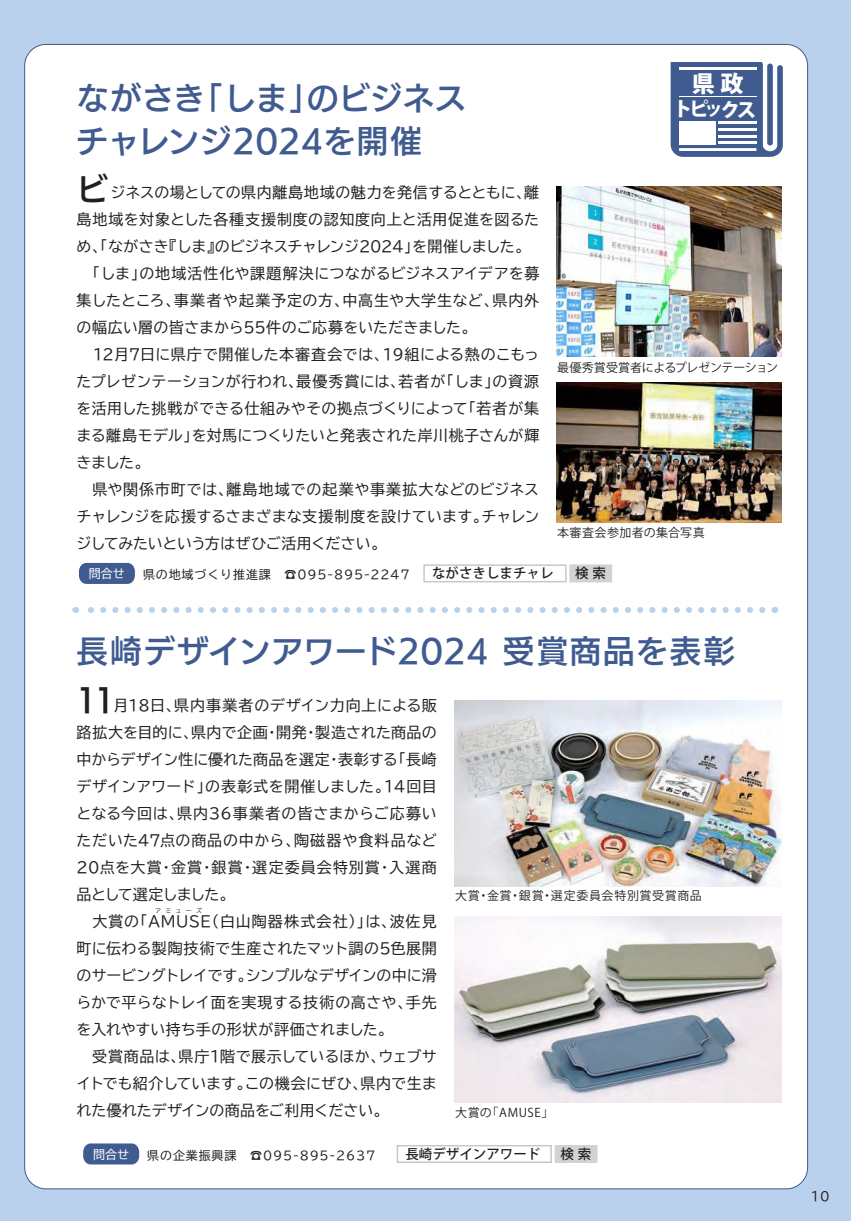
<style>
.page{position:relative;width:851px;height:1221px;background:#fff}
.page>*{position:absolute;margin:0;border:0;box-sizing:border-box;transform-origin:0 0}
.t1{font:31.5px/43.5px "UD Kakugo Large Pr 6 N DB";letter-spacing:.025em;color:#405b90}
.t2{font:31.5px "UD Kakugo Large Pr 6 N DB";color:#231f20}
.t3{font:800 19.5px "Koz Go Pro";color:#fff}
.t4{font:15px/27px "TBUD Go Std";letter-spacing:.015em;color:#231f20}
.t5{font:500 13.5px "Koz Go Pro";color:#231f20}
.t6{font:12.6px "TBUD Go Std";color:#231f20}
.t7{font:12px "TBUD Go Std";letter-spacing:.07em;color:#231f20}
.t8{font:12px "Koz Go Pr 6 N";letter-spacing:.05em;color:#231f20}
.t9{font:12px "Koz Go Pr 6 N";letter-spacing:-.02em;color:#231f20}
.t10{font:12px "Koz Go Pr 6 N";letter-spacing:.025em;color:#231f20}
.t11{font:12px "Koz Go Pr 6 N";letter-spacing:.045em;color:#231f20}
.t12{font:12px "TBUD Go Std";color:#fff}
.t13{font:6px "TBUD Go Std";letter-spacing:.705em;color:#231f20}
.s1{font-family:"Hira Kaku Pro W3"}
</style>
<div class="page">
<div style="left:0;top:0;width:850px;height:1220px;background:#b9d1ec"></div>
<div style="left:25px;top:44px;width:782px;height:1144px;background:#fff;border-radius:21px"></div>
<svg style="left:75px;top:607px;width:687px;height:6px"></svg>
<svg style="left:79px;top:563px;width:56px;height:21px"></svg>
<svg style="left:83px;top:1143px;width:56px;height:21px"></svg>
<img style="left:556px;top:187px;width:225px;height:170px">
<img style="left:556px;top:382px;width:225px;height:140px">
<img style="left:454px;top:916px;width:327px;height:186px">
<img style="left:454px;top:700px;width:327px;height:186px">
<div style="left:396px;top:1144px;width:156px;height:18px;background:#fff;border:2px solid #c7c8ca"></div>
<div style="left:554px;top:1144px;width:43px;height:18px;background:#d1d2d4;border:2px solid #d1d2d4"></div>
<div style="left:423px;top:564px;width:143px;height:18px;background:#fff;border:2px solid #c7c8ca"></div>
<div style="left:569px;top:564px;width:43px;height:18px;background:#d1d2d4;border:2px solid #d1d2d4"></div>
<svg style="left:670px;top:62px;width:112px;height:95px"></svg>
<h1 class="t1" style="left:76px;top:77px;width:391px">ながさき「しま」のビジネスチャレンジ2024を開催</h1>
<p class="t4" style="left:77px;top:179px;width:464px">　　ジネスの場としての県内離島地域の魅力を発信するとともに、離島地域を対象とした各種支援制度の認知度向上と活用促進を図るため、「ながさき『しま』のビジネスチャレンジ2024」を開催しました。　「しま」の地域活性化や課題解決につながるビジネスアイデアを募集したところ、事業者や起業予定の方、中高生や大学生など、県内外の幅広い層の皆さまから55件のご応募をいただきました。<br>　12月7日に県庁で開催した本審査会では、19組による熱のこもったプレゼンテーションが行われ、最優秀賞には、若者が「しま」の資源を活用した挑戦ができる仕組みやその拠点づくりによって「若者が集まる離島モデル」を対馬につくりたいと発表された岸川桃子さんが輝きました。<br>　県や関係市町では、離島地域での起業や事業拡大などのビジネスチャレンジを応援するさまざまな支援制度を設けています。チャレンジしてみたいという方はぜひご活用ください。</p>
<p class="t12" style="left:89px;top:563px;width:37px">問合せ</p>
<p class="t7" style="left:143px;top:564px;width:268px">県の地域づくり推進課　<span class="s1">☎</span>095-895-2247</p>
<h2 class="t3" style="left:673px;top:96px;width:85px;rotate:1deg">トピックス</h2>
<h1 class="t2" style="left:76px;top:171px;width:33px">ビ</h1>
<p class="t9" style="left:557px;top:360px;width:222px">最優秀賞受賞者によるプレゼンテーション</p>
<p class="t10" style="left:557px;top:525px;width:149px">本審査会参加者の集合写真</p>
<p class="t5" style="left:432px;top:564px;width:123px">ながさきしまチャレ</p>
<p class="t5" style="left:575px;top:564px;width:32px">検索</p>
<h1 class="t1" style="left:76px;top:630px;width:660px">長崎デザインアワード2024 受賞商品を表彰</h1>
<h1 class="t2" style="left:75px;top:682px;width:42px">11</h1>
<p class="t4" style="left:77px;top:691px;width:362px;text-indent:37px">月18日、県内事業者のデザイン力向上による販路拡大を目的に、県内で企画・開発・製造された商品の中からデザイン性に優れた商品を選定・表彰する「長崎デザインアワード」の表彰式を開催しました。14回目となる今回は、県内36事業者の皆さまからご応募いただいた47点の商品の中から、陶磁器や食料品など<br>20点を大賞・金賞・銀賞・選定委員会特別賞・入選商品として選定しました。<br>　大賞の「AMUSE（白山陶器株式会社）」は、波佐見町に伝わる製陶技術で生産されたマット調の5色展開のサービングトレイです。シンプルなデザインの中に滑らかで平らなトレイ面を実現する技術の高さや、手先を入れやすい持ち手の形状が評価されました。<br>　受賞商品は、県庁1階で展示しているほか、ウェブサイトでも紹介しています。この機会にぜひ、県内で生まれた優れたデザインの商品をご利用ください。</p>
<p class="t4" style="left:77px;top:691px;width:16px">　</p>
<p class="t13" style="left:155px;top:906px;width:48px">アミューズ</p>
<p class="t8" style="left:455px;top:888px;width:248px">大賞・金賞・銀賞・選定委員会特別賞受賞商品</p>
<p class="t11" style="left:455px;top:1105px;width:100px">大賞の「AMUSE」</p>
<p class="t12" style="left:93px;top:1144px;width:37px">問合せ</p>
<p class="t7" style="left:147px;top:1144px;width:229px">県の企業振興課　<span class="s1">☎</span>095-895-2637</p>
<p class="t5" style="left:405px;top:1145px;width:187px">長崎デザインアワード　検索</p>
<p class="t6" style="left:810px;top:1186px;width:21px">10</p>
</div>
